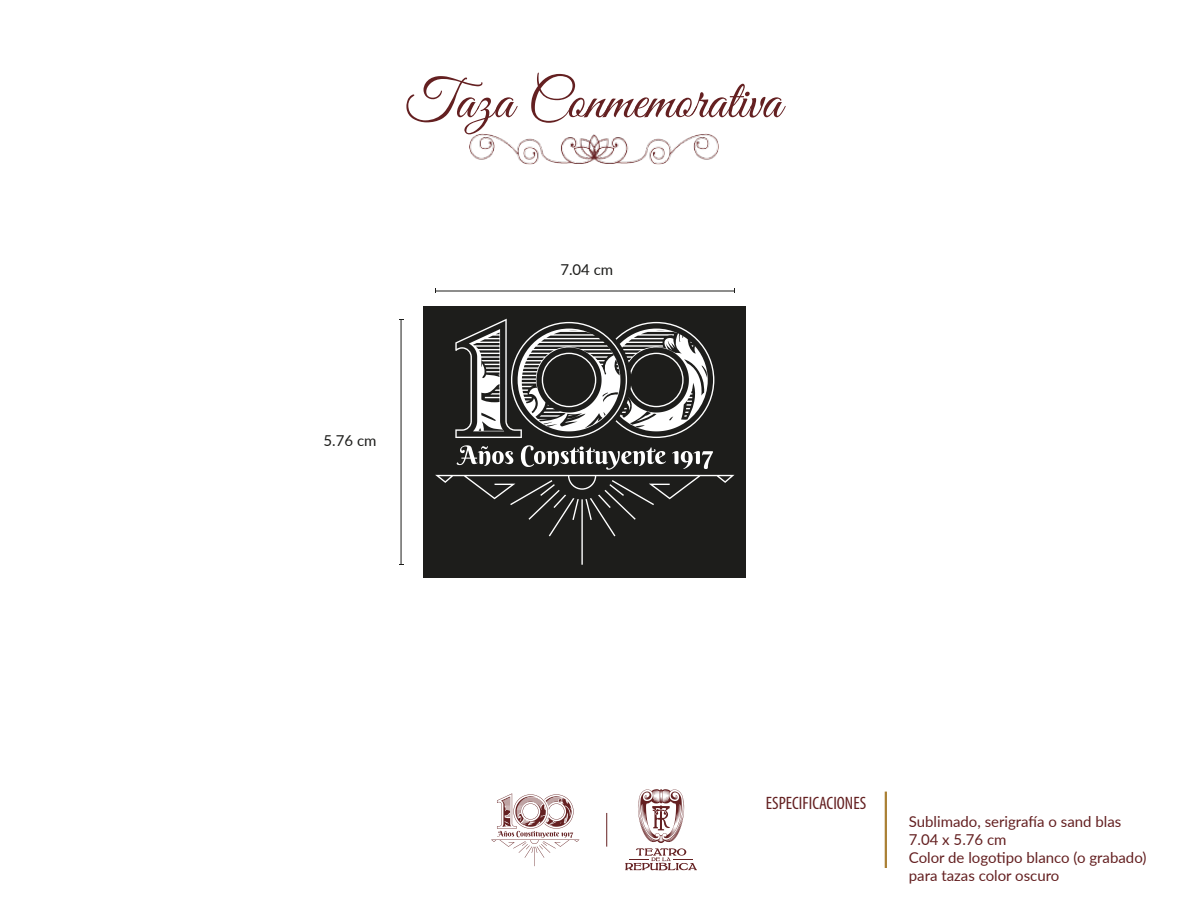
<style>
.page{position:relative;width:1188px;height:918px;background:#fff}
.page>*{position:absolute;margin:0;border:0;box-sizing:border-box;transform-origin:0 0}
.t1{font:55.5px "Great Vibes";color:#642021}
.t2{font:condensed 18px "Myriad Pro";color:#642021}
.t3{font:15px/18px "Lato";color:#642021}
.t4{font:15px "Lato";color:#1d1d1b}
</style>
<div class="page">
<div style="left:424px;top:306px;width:322px;height:271px;background:#1d1d1b"></div>
<img style="left:469px;top:133px;width:250px;height:32px">
<svg style="left:435px;top:319px;width:300px;height:246px"></svg>
<hr style="left:401px;top:319px;width:1px;height:245px;background:#1d1d1b">
<hr style="left:435px;top:291px;width:299px;height:1px;background:#1d1d1b">
<hr style="left:885px;top:792px;width:2px;height:76px;background:#aa8034">
<svg style="left:625px;top:789px;width:72px;height:81px"></svg>
<svg style="left:491px;top:793px;width:89px;height:73px"></svg>
<h1 class="t1" style="left:405px;top:70px;width:378px">Taza Conmemorativa</h1>
<p class="t4" style="left:560px;top:259px;width:54px">7.04 cm</p>
<p class="t4" style="left:324px;top:430px;width:54px">5.76 cm</p>
<p class="t2" style="left:766px;top:792px;width:102px">ESPECIFICACIONES</p>
<p class="t3" style="left:909px;top:812px;width:239px">Sublimado, serigrafía o sand blas<br>7.04 x 5.76 cm<br>Color de logotipo blanco (o grabado) para tazas color oscuro</p>
</div>
